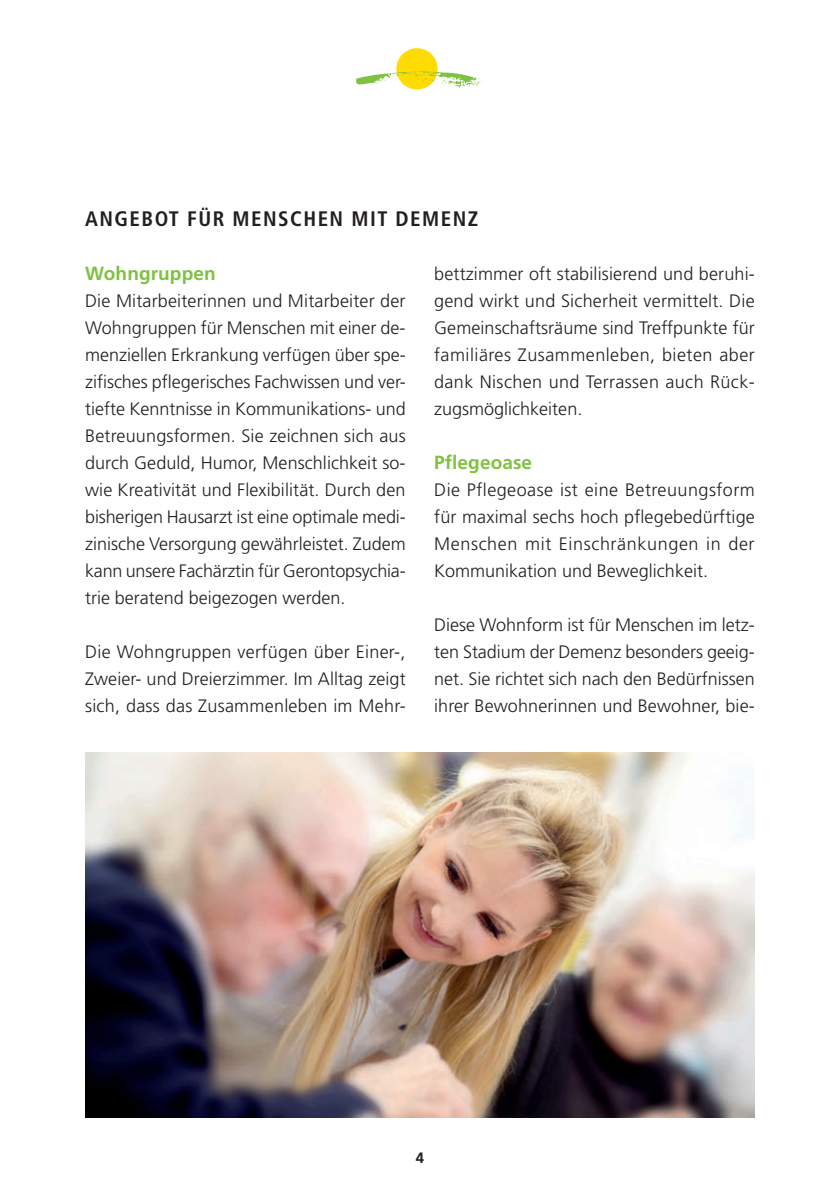
<style>
.page{position:relative;width:840px;height:1191px;background:#fff}
.page>*{position:absolute;margin:0;border:0;box-sizing:border-box;transform-origin:0 0}
.t1{font:700 condensed 21px "Frutiger LT Std";letter-spacing:.07em;color:#231f20}
.t2{font:700 19px "Frutiger LT Std";letter-spacing:.005em;color:#7fc241}
.t3{font:300 18px/27px "Frutiger LT Std";letter-spacing:.005em;color:#231f20;text-align:justify}
.t4{font:700 15px "Frutiger LT Std";color:#231f20}
</style>
<div class="page">
<img style="left:85px;top:752px;width:669px;height:365px">
<div style="left:396px;top:48px;width:41px;height:41px;background:#ffdc01;border-radius:50%"></div>
<svg style="left:356px;top:71px;width:125px;height:16px"></svg>
<p class="t1" style="left:85px;top:206px;width:394px">ANGEBOT FÜR MENSCHEN MIT DEMENZ</p>
<p class="t2" style="left:85px;top:262px;width:132px">Wohngruppen</p>
<p class="t3" style="left:85px;top:287px;width:322px">Die Mitarbeiterinnen und Mitarbeiter der Wohngruppen für Menschen mit einer de&shy;menziellen Erkrankung verfügen über spe&shy;zifisches pflegerisches Fachwissen und ver&shy;tiefte Kenntnisse in Kommunikations- und Betreuungsformen. Sie zeichnen sich aus durch Geduld, Humor, Menschlichkeit so&shy;wie Kreativität und Flexibilität. Durch den bisherigen Hausarzt ist eine optimale medi&shy;zinische Versorgung gewährleistet. Zudem kann unsere Fachärztin für Gerontopsychia&shy;trie beratend beigezogen werden.</p>
<p class="t3" style="left:85px;top:638px;width:322px">Die Wohngruppen verfügen über Einer-, Zweier- und Dreierzimmer. Im Alltag zeigt sich, dass das Zusammenleben im Mehr-</p>
<p class="t3" style="left:434px;top:260px;width:322px">bettzimmer oft stabilisierend und beruhi&shy;gend wirkt und Sicherheit vermittelt. Die Gemeinschaftsräume sind Treffpunkte für familiäres Zusammenleben, bieten aber dank Nischen und Terrassen auch Rück&shy;zugsmöglichkeiten.</p>
<p class="t2" style="left:434px;top:451px;width:99px">Pflegeoase</p>
<p class="t3" style="left:434px;top:476px;width:322px">Die Pflegeoase ist eine Betreuungsform für maximal sechs hoch pflegebedürftige Menschen mit Einschränkungen in der Kommunikation und Beweglichkeit.</p>
<p class="t3" style="left:434px;top:611px;width:322px">Diese Wohnform ist für Menschen im letz&shy;ten Stadium der Demenz besonders geeig&shy;net. Sie richtet sich nach den Bedürfnissen ihrer Bewohnerinnen und Bewohner, bie-</p>
<p class="t4" style="left:415px;top:1148px;width:10px">4</p>
</div>
